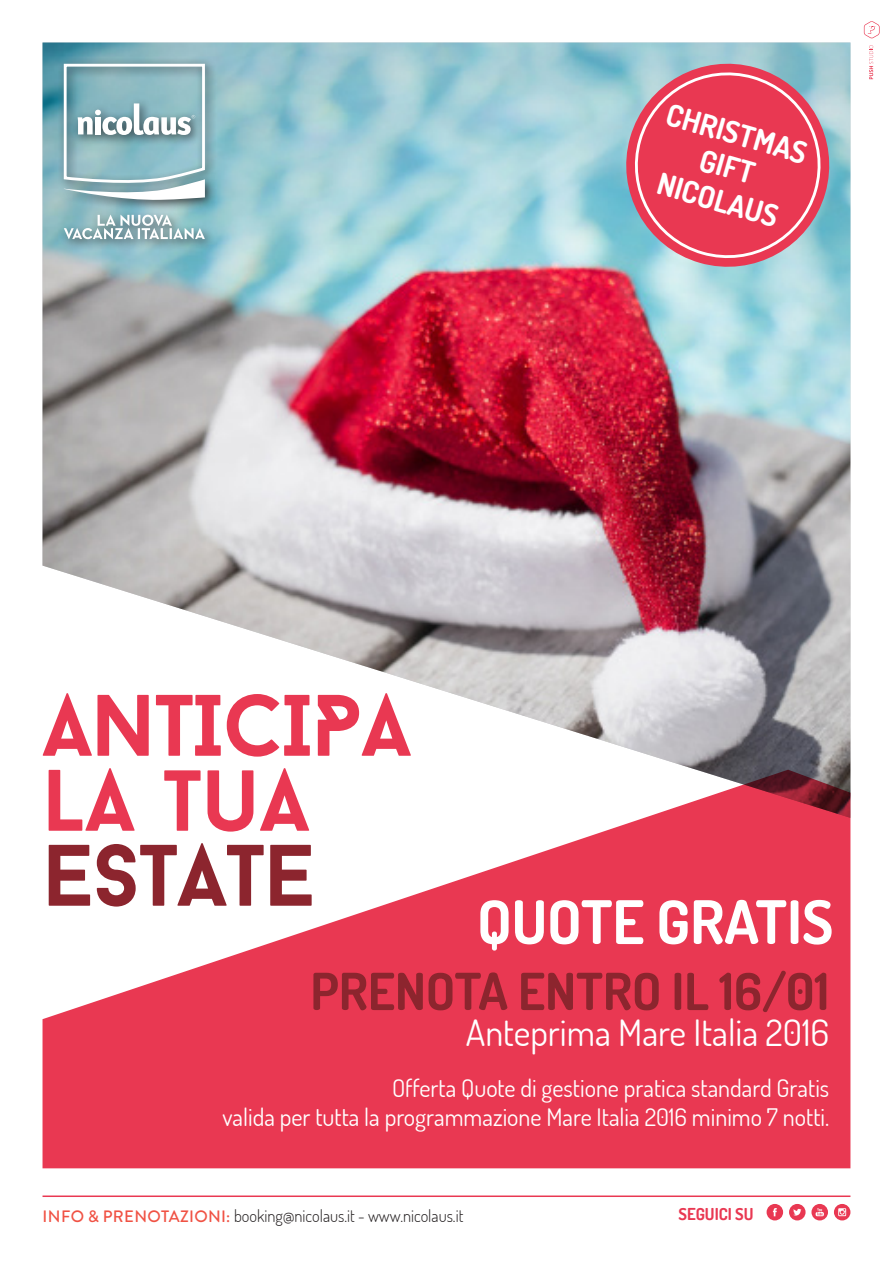
<style>
.page{position:relative;width:893px;height:1263px;background:#fff}
.page>*{position:absolute;margin:0;border:0;box-sizing:border-box;transform-origin:0 0}
.t1{font:700 87px/75px "Baron Neue";letter-spacing:-.01em;color:#e93852}
.t2{font:700 87px "Baron Neue";letter-spacing:-.01em;color:#8c252e}
.t3{font:700 60px "Dosis";color:#fff}
.t4{font:700 51px "Dosis";color:#8c252e}
.t5{font:36.3px "Dosis";color:#fff}
.t6{font:700 30px/34.5px "Dosis";color:#fff;text-align:center}
.t7{font:24.15px/29px "Dosis";color:#fff;text-align:right}
.t8{font:300 16.5px "Dosis";color:#231f20}
.t9{font:700 16.5px "Dosis";color:#e93852}
.s1{font-family:"Brandon Grotesque";font-weight:500;color:#f05244}
</style>
<div class="page">
<img style="left:43px;top:43px;width:807px;height:727px">
<svg style="left:43px;top:770px;width:807px;height:398px;fill:#e93852"></svg>
<svg style="left:869px;top:45px;width:4px;height:34px"></svg>
<svg style="left:864px;top:21px;width:16px;height:17px"></svg>
<div style="left:58px;top:58px;width:159px;height:193px;background:#231f20;opacity:.75"></div>
<svg style="left:62px;top:62px;width:144px;height:139px"></svg>
<svg style="left:64px;top:215px;width:141px;height:24px"></svg>
<hr style="left:43px;top:1195px;width:807px;height:2px;background:#e93852">
<svg style="left:834px;top:1204px;width:16px;height:16px"></svg>
<svg style="left:767px;top:1204px;width:16px;height:16px"></svg>
<svg style="left:789px;top:1204px;width:16px;height:16px"></svg>
<svg style="left:811px;top:1204px;width:17px;height:16px"></svg>
<svg style="left:615px;top:52px;width:226px;height:226px;background:#96cad4"></svg>
<svg style="left:622px;top:60px;width:211px;height:207px;background:#d3657a"></svg>
<p class="t6" style="left:672px;top:96px;width:146px;rotate:16deg">CHRISTMAS<br>GIFT<br>NICOLAUS</p>
<h1 class="t1" style="left:43px;top:686px;width:370px">ANTICIPA<br>LA TUA</h1>
<h1 class="t2" style="left:43px;top:820px;width:274px">ESTATE</h1>
<h2 class="t3" style="left:477px;top:883px;width:358px">QUOTE GRATIS</h2>
<h3 class="t4" style="left:310px;top:958px;width:520px">PRENOTA ENTRO IL 16/01</h3>
<h3 class="t5" style="left:466px;top:1009px;width:365px">Anteprima Mare Italia 2016</h3>
<p class="t7" style="left:222px;top:1073px;width:608px">Offerta Quote di gestione pratica standard Gratis<br>valida per tutta la programmazione Mare Italia 2016 minimo 7 notti.</p>
<p class="t8" style="left:43px;top:1205px;width:422px"><span class="s1">INFO &amp; PRENOTAZIONI:</span> booking@nicolaus.it - www.nicolaus.it</p>
<p class="t9" style="left:678px;top:1204px;width:77px">SEGUICI SU</p>
</div>
